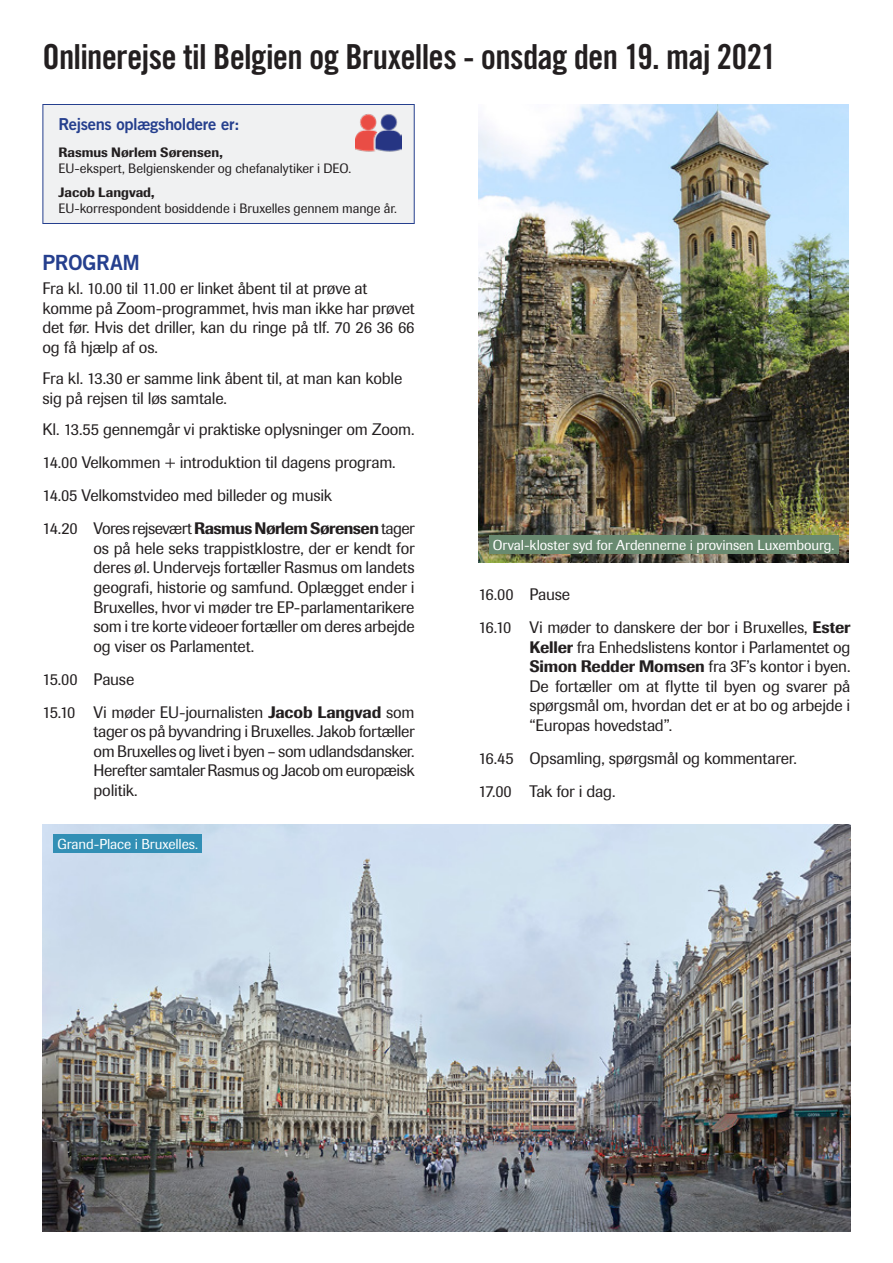
<style>
.page{position:relative;width:893px;height:1263px;background:#fff}
.page>*{position:absolute;margin:0;border:0;box-sizing:border-box;transform-origin:0 0}
.rubrik_20{font:34.5px "Trade Gothic Bold Cond Twenty";letter-spacing:-.025em;color:#231f20}
.Brød_U{font:21px "Trade Gothic Bold Two";letter-spacing:-.02em;color:#253f8e}
.brød_u{font:16.5px/19.5px "Imago";letter-spacing:-.015em;color:#231f20;text-align:justify}
.Brød_U-2{font:16.5px "Trade Gothic Bold Two";letter-spacing:-.02em;color:#253f8e}
.brød_u-2{font:14.25px "Imago";letter-spacing:-.005em;color:#fff}
.brød_u-3{font:13.5px "Imago";letter-spacing:-.005em;color:#231f20}
.brød_u-4{font:500 13.5px "Imago";color:#231f20}
.s1{font-weight:500}
</style>
<div class="page">
<div style="left:43px;top:104px;width:372px;height:120px;background:#f0f1f2;border:1px solid #253f8e"></div>
<img style="left:356px;top:114px;width:45px;height:38px">
<img style="left:478px;top:104px;width:371px;height:458px">
<img style="left:43px;top:824px;width:807px;height:408px">
<div style="left:489px;top:535px;width:349px;height:18px;background:#698a70"></div>
<div style="left:54px;top:835px;width:148px;height:18px;background:#328fb5"></div>
<p class="rubrik_20" style="left:43px;top:36px;width:735px">Onlinerejse til Belgien og Bruxelles - onsdag den 19. maj 2021</p>
<p class="Brød_U-2" style="left:58px;top:114px;width:182px">Rejsens oplægsholdere er:</p>
<p class="brød_u-4" style="left:58px;top:144px;width:166px">Rasmus Nørlem Sørensen,</p>
<p class="brød_u-3" style="left:58px;top:160px;width:294px">EU-ekspert, Belgienskender og chefanalytiker i DEO.</p>
<p class="brød_u-4" style="left:58px;top:184px;width:98px">Jacob Langvad,</p>
<p class="brød_u-3" style="left:58px;top:200px;width:340px">EU-korrespondent bosiddende i Bruxelles gennem mange år.</p>
<p class="Brød_U" style="left:43px;top:249px;width:99px">PROGRAM</p>
<p class="brød_u" style="left:43px;top:279px;width:326px">Fra kl. 10.00 til 11.00 er linket åbent til at prøve at</p>
<p class="brød_u" style="left:43px;top:299px;width:374px">komme på Zoom-programmet, hvis man ikke har prøvet det før. Hvis det driller, kan du ringe på tlf. 70 26 36 66 og få hjælp af os.</p>
<p class="brød_u" style="left:43px;top:369px;width:361px">Fra kl. 13.30 er samme link åbent til, at man kan koble sig på rejsen til løs samtale.</p>
<p class="brød_u" style="left:43px;top:420px;width:374px">Kl. 13.55 gennemgår vi praktiske oplysninger om Zoom.</p>
<p class="brød_u" style="left:43px;top:453px;width:355px">14.00 Velkommen + introduktion til dagens program.</p>
<p class="brød_u" style="left:43px;top:486px;width:291px">14.05 Velkomstvideo med billeder og musik</p>
<p class="brød_u" style="left:94px;top:519px;width:323px;text-indent:-51px">14.20 Vores rejsevært <span class="s1">Rasmus Nørlem Sørensen</span> tager os på hele seks trappistklostre, der er kendt for deres øl. Undervejs fortæller Rasmus om landets geografi, historie og samfund. Oplægget ender i Bruxelles, hvor vi møder tre EP-parlamentarikere som i tre korte videoer fortæller om deres arbejde og viser os Parlamentet.</p>
<p class="brød_u" style="left:43px;top:669px;width:93px">15.00 Pause</p>
<p class="brød_u" style="left:94px;top:702px;width:323px;text-indent:-51px">15.10 Vi møder EU-journalisten <span class="s1">Jacob Langvad</span> som tager os på byvandring i Bruxelles. Jakob fortæller om Bruxelles og livet i byen – som udlandsdansker.<br>Herefter samtaler Rasmus og Jacob om europæisk politik.</p>
<p class="brød_u-2" style="left:57px;top:836px;width:142px">Grand-Place i Bruxelles.</p>
<p class="brød_u-2" style="left:493px;top:537px;width:343px">Orval-kloster syd for Ardennerne i provinsen Luxembourg.</p>
<p class="brød_u" style="left:478px;top:585px;width:93px">16.00 Pause</p>
<p class="brød_u" style="left:529px;top:618px;width:323px;text-indent:-51px">16.10 Vi møder to danskere der bor i Bruxelles, <span class="s1">Ester Keller</span> fra Enhedslistens kontor i Parlamentet og <span class="s1">Simon Redder Momsen</span> fra 3F’s kontor i byen.<br>De fortæller om at flytte til byen og svarer på spørgsmål om, hvordan det er at bo og arbejde i “Europas hovedstad”.</p>
<p class="brød_u" style="left:478px;top:748px;width:320px">16.45 Opsamling, spørgsmål og kommentarer.</p>
<p class="brød_u" style="left:478px;top:781px;width:139px">17.00 Tak for i dag.</p>
</div>
